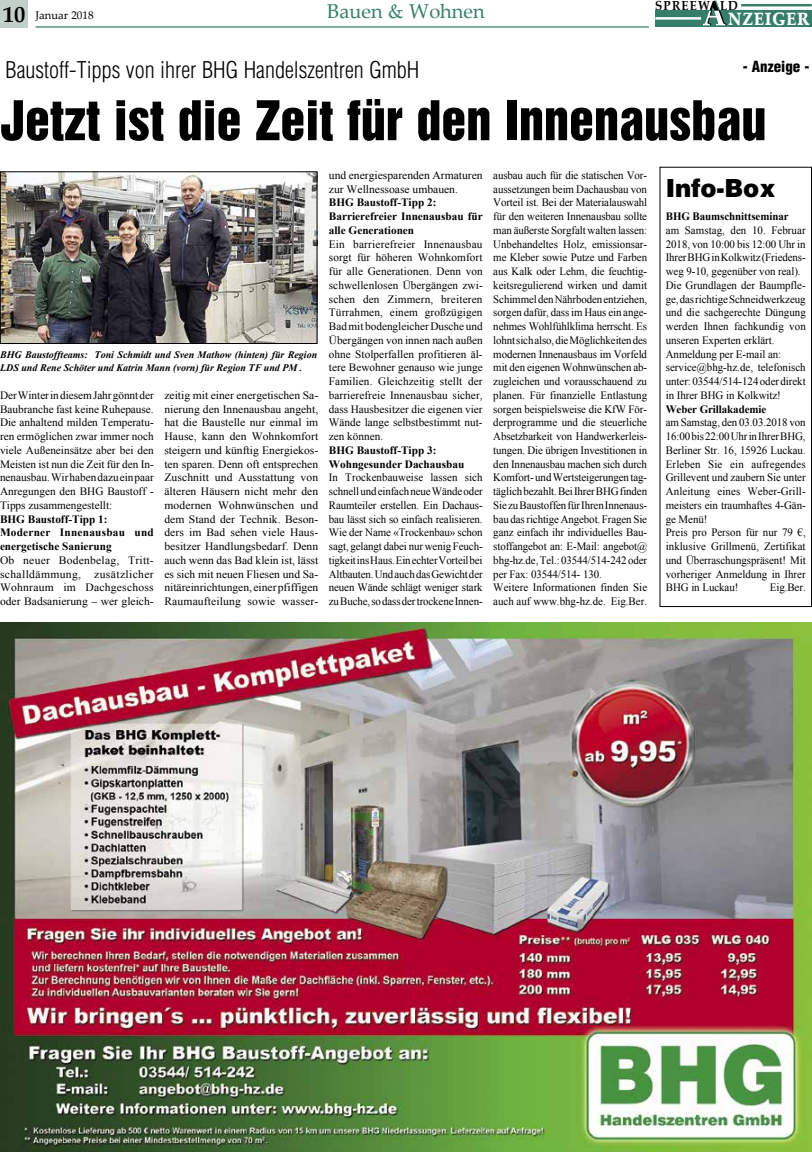
<style>
.page{position:relative;width:812px;height:1152px;background:#fff}
.page>*{position:absolute;margin:0;border:0;box-sizing:border-box;transform-origin:0 0}
.t1{font:50px "Helvetica Inserat";color:#000}
.t2{font:700 27px "Palatino Linotype";color:#fff;scale:.82 1}
.t3{font:900 25px "Helvetica";letter-spacing:-.005em;color:#000}
.t4{font:300 condensed 22.5px "Helvetica";color:#000}
.t5{font:700 22.5px "Palatino Linotype";color:#000}
.t6{font:20px "Palatino Linotype";color:#357f6a}
.t7{font:900 condensed 15px "Helvetica";color:#000}
.t8{font:700 13.12px "Palatino Linotype";letter-spacing:.1em;color:#000;scale:.9 1}
.t9{font:11.25px/13.8px "Times New Roman";letter-spacing:-.005em;color:#000;text-align:justify}
.t10{font:700 11.25px/13.8px "Times New Roman";color:#000}
.t11{font:11.25px "Palatino Linotype";color:#000}
.t12{font:italic 700 10px/13.8px "Times New Roman";color:#000}
</style>
<div class="page">
<hr style="left:36px;top:26px;width:612px;height:2px;background:#357f6a">
<div style="left:0;top:0;width:28px;height:28px;background:#c3d0c9"></div>
<div style="left:655px;top:10px;width:156px;height:17px;background:#357f6a"></div>
<svg style="left:703px;top:1px;width:23px;height:24px"></svg>
<hr style="left:655px;top:17px;width:46px;height:3px;background:#fff">
<hr style="left:741px;top:4px;width:70px;height:2px;background:#357f6a">
<img style="left:0;top:622px;width:811px;height:530px">
<img style="left:2px;top:173px;width:313px;height:169px">
<div style="left:0;top:171px;width:317px;height:173px;border:1px solid #000"></div>
<h3 class="t5" style="left:3px;top:-1px;width:24px">10</h3>
<h3 class="t6" style="left:327px;top:-3px;width:159px">Bauen &amp; Wohnen</h3>
<p class="t8" style="left:655px;top:-4px;width:93px">SPREEW LD</p>
<p class="t11" style="left:35px;top:7px;width:60px">Januar 2018</p>
<h2 class="t2" style="left:727px;top:-3px;width:101px">nzeiger</h2>
<h3 class="t4" style="left:5px;top:57px;width:415px">Baustoff-Tipps von ihrer BHG Handelszentren GmbH</h3>
<h1 class="t1" style="left:0;top:91px;width:767px">Jetzt ist die Zeit für den Innenausbau</h1>
<h3 class="t7" style="left:742px;top:58px;width:68px">- Anzeige -</h3>
<p class="t12" style="left:0;top:347px;width:319px">BHG Baustoffteams: Toni Schmidt und Sven Mathow (hinten) für Region<br>LDS und Rene Schöter und Katrin Mann (vorn) für Region TF und PM .</p>
<p class="t9" style="left:0;top:388px;width:155px">Der Winter in diesem Jahr gönnt der Baubranche fast keine Ruhepause.<br>Die anhaltend milden Temperatu&shy;ren ermöglichen zwar immer noch viele Außeneinsätze aber bei den Meisten ist nun die Zeit für den In&shy;nenausbau. Wir haben dazu ein paar Anregungen den BHG Baustoff - Tipps zusammengestellt:</p>
<p class="t10" style="left:0;top:512px;width:155px">BHG Baustoff-Tipp 1:<br>Moderner Innenausbau und energetische Sanierung</p>
<p class="t9" style="left:0;top:553px;width:155px">Ob neuer Bodenbelag, Tritt&shy;schalldämmung, zusätzlicher Wohnraum im Dachgeschoss oder Badsanierung – wer gleich-</p>
<p class="t9" style="left:164px;top:388px;width:155px">zeitig mit einer energetischen Sa&shy;nierung den Innenausbau angeht, hat die Baustelle nur einmal im Hause, kann den Wohnkomfort steigern und künftig Energiekos&shy;ten sparen. Denn oft entsprechen Zuschnitt und Ausstattung von älteren Häusern nicht mehr den modernen Wohnwünschen und dem Stand der Technik. Beson&shy;ders im Bad sehen viele Haus&shy;besitzer Handlungsbedarf. Denn auch wenn das Bad klein ist, lässt es sich mit neuen Fliesen und Sa&shy;nitäreinrichtungen, einer pfiffigen Raumaufteilung sowie wasser-</p>
<p class="t9" style="left:329px;top:168px;width:155px">und energiesparenden Armaturen zur Wellnessoase umbauen.</p>
<p class="t10" style="left:329px;top:195px;width:155px">BHG Baustoff-Tipp 2:<br>Barrierefreier Innenausbau für alle Generationen</p>
<p class="t9" style="left:329px;top:236px;width:155px">Ein barrierefreier Innenausbau sorgt für höheren Wohnkomfort für alle Generationen. Denn von schwellenlosen Übergängen zwi&shy;schen den Zimmern, breiteren Türrahmen, einem großzügigen Bad mit bodengleicher Dusche und Übergängen von innen nach außen ohne Stolperfallen profitieren äl&shy;tere Bewohner genauso wie junge Familien. Gleichzeitig stellt der barrierefreie Innenausbau sicher, dass Hausbesitzer die eigenen vier Wände lange selbstbestimmt nut&shy;zen können.</p>
<p class="t10" style="left:329px;top:443px;width:137px">BHG Baustoff-Tipp 3:<br>Wohngesunder Dachausbau</p>
<p class="t9" style="left:329px;top:470px;width:155px">In Trockenbauweise lassen sich schnell und einfach neue Wände oder Raumteiler erstellen. Ein Dachaus&shy;bau lässt sich so einfach realisieren.<br>Wie der Name «Trockenbau» schon sagt, gelangt dabei nur wenig Feuch&shy;tigkeit ins Haus. Ein echter Vorteil bei Altbauten. Und auch das Gewicht der neuen Wände schlägt weniger stark zu Buche, so dass der trockene Innen-</p>
<p class="t9" style="left:493px;top:168px;width:155px;text-align:left">ausbau auch für die statischen Vor&shy;aussetzungen beim Dachausbau von Vorteil ist. Bei der Materialauswahl für den weiteren Innenausbau sollte man äußerste Sorgfalt walten lassen:<br>Unbehandeltes Holz, emissionsar&shy;me Kleber sowie Putze und Farben aus Kalk oder Lehm, die feuchtig&shy;keitsregulierend wirken und damit Schimmel den Nährboden entziehen, sorgen dafür, dass im Haus ein ange&shy;nehmes Wohlfühlklima herrscht. Es lohnt sich also, die Möglichkeiten des modernen Innenausbaus im Vorfeld mit den eigenen Wohnwünschen ab&shy;zugleichen und vorausschauend zu planen. Für finanzielle Entlastung sorgen beispielsweise die KfW För&shy;derprogramme und die steuerliche Absetzbarkeit von Handwerkerleis&shy;tungen. Die übrigen Investitionen in den Innenausbau machen sich durch Komfort- und Wertsteigerungen tag&shy;täglich bezahlt. Bei Ihrer BHG finden Sie zu Baustoffen für Ihren Innenaus&shy;bau das richtige Angebot. Fragen Sie ganz einfach ihr individuelles Bau&shy;stoffangebot an: E-Mail: angebot@ bhg-hz.de, Tel.: 03544/514-242 oder per Fax: 03544/514- 130.<br>Weitere Informationen finden Sie auch auf www.bhg-hz.de. Eig.Ber.</p>
<h3 class="t3" style="left:665px;top:172px;width:111px">Info-Box</h3>
<p class="t10" style="left:665px;top:209px;width:124px">BHG Baumschnittseminar</p>
<p class="t9" style="left:665px;top:223px;width:141px;text-align:left">am Samstag, den 10. Februar<br>2018, von 10:00 bis 12:00 Uhr in<br>Ihrer BHG in Kolkwitz (Friedens&shy;weg 9-10, gegenüber von real).<br>Die Grundlagen der Baumpfle&shy;ge, das richtige Schneidwerkzeug und die sachgerechte Düngung werden Ihnen fachkundig von unseren Experten erklärt.<br>Anmeldung per E-mail an: service@bhg-hz.de, telefonisch unter: 03544/514-124 oder direkt in Ihrer BHG in Kolkwitz!</p>
<p class="t10" style="left:665px;top:402px;width:102px">Weber Grillakademie</p>
<p class="t9" style="left:665px;top:415px;width:141px;text-align:left">am Samstag, den 03.03.2018 von<br>16:00 bis 22:00 Uhr in Ihrer BHG,<br>Berliner Str. 16, 15926 Luckau.<br>Erleben Sie ein aufregendes<br>Grillevent und zaubern Sie unter<br>Anleitung eines Weber-Grill&shy;meisters ein traumhaftes 4-Gän&shy;ge Menü!<br>Preis pro Person für nur 79 €, inklusive Grillmenü, Zertifikat und Überraschungspräsent! Mit vorheriger Anmeldung in Ihrer<br>BHG in Luckau!</p>
<p class="t9" style="left:769px;top:580px;width:37px">Eig.Ber.</p>
</div>
